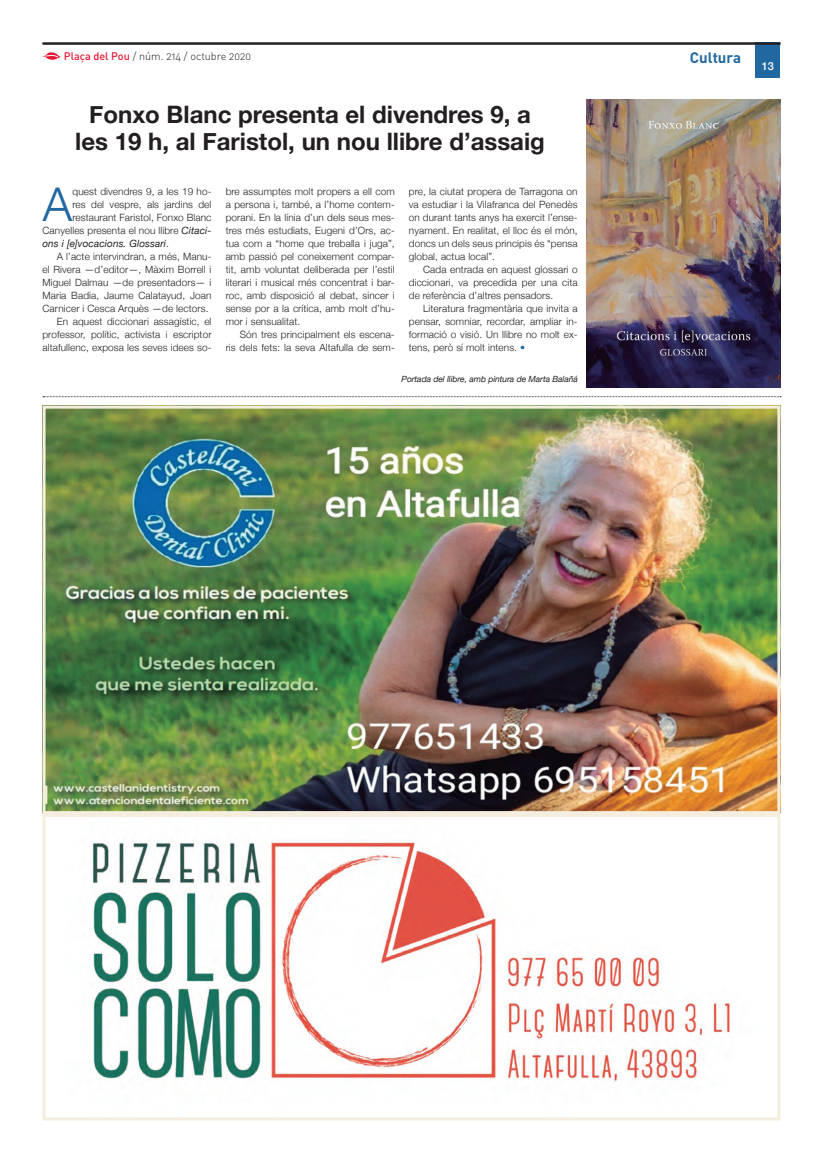
<style>
.page{position:relative;width:823px;height:1163px;background:#fff}
.page>*{position:absolute;margin:0;border:0;box-sizing:border-box;transform-origin:0 0}
.t1{font:300 46.4px "Helvetica Neue";color:#20689f}
.t2{font:700 24px/27px "Helvetica Neue";color:#231f20;text-align:center}
.t3{font:700 15px "DIN";color:#20689f}
.t4{font:500 11px "Helvetica Neue";color:#fff}
.t5{font:10.8px "DIN Light Alternate";color:#231f20}
.t6{font:300 10px/13px "Helvetica Neue";letter-spacing:.01em;color:#231f20;text-align:justify}
.t7{font:italic 10px "Helvetica Neue";letter-spacing:.01em;color:#231f20}
.t8{font:italic 8.5px "Helvetica Neue";letter-spacing:-.005em;color:#231f20}
.s1{font-family:"DIN";font-weight:500;color:#e51836}
.s2{font-weight:400;font-style:italic}
.s3{font-weight:300;font-style:normal}
.s4{color:#20689f}
</style>
<div class="page">
<svg style="left:43px;top:52px;width:18px;height:8px"></svg>
<div style="left:755px;top:43px;width:24px;height:35px;background:#20689f"></div>
<img style="left:47px;top:409px;width:729px;height:673px">
<div style="left:43px;top:814px;width:737px;height:306px;border:3px solid #f5eddd"></div>
<div style="left:43px;top:405px;width:737px;height:409px;border:3px solid #f5eddd"></div>
<svg style="left:43px;top:396px;width:737px;height:1px"></svg>
<hr style="left:43px;top:43px;width:737px;height:2px;background:#231f20">
<img style="left:586px;top:99px;width:193px;height:288px">
<p class="t5" style="left:64px;top:49px;width:188px"><span class="s1">Plaça del Pou</span> / núm. 214 / octubre 2020</p>
<h2 class="t2" style="left:75px;top:101px;width:471px">Fonxo Blanc presenta el divendres 9, a les 19 h, al Faristol, un nou llibre d’assaig</h2>
<h1 class="t1" style="left:43px;top:167px;width:31px">A</h1>
<p class="t6" style="left:72px;top:184px;width:140px">quest divendres 9, a les 19 ho-</p>
<p class="t6" style="left:72px;top:197px;width:140px">res del vespre, als jardins del</p>
<p class="t6" style="left:72px;top:210px;width:140px">restaurant Faristol, Fonxo Blanc</p>
<p class="t6" style="left:42px;top:223px;width:170px">Canyelles presenta el nou llibre <span class="s2">Citaci-</span></p>
<p class="t7" style="left:42px;top:236px;width:128px">ons i [e]vocacions. Glossari<span class="s3">.</span></p>
<p class="t6" style="left:57px;top:249px;width:156px">A l’acte intervindran, a més, Manu-</p>
<p class="t6" style="left:42px;top:262px;width:170px">el Rivera —d’editor—, Màxim Borrell i</p>
<p class="t6" style="left:42px;top:275px;width:170px">Miguel Dalmau —de presentadors— i</p>
<p class="t6" style="left:42px;top:288px;width:170px">Maria Badia, Jaume Calatayud, Joan</p>
<p class="t6" style="left:42px;top:301px;width:167px">Carnicer i Cesca Arquès —de lectors.</p>
<p class="t6" style="left:57px;top:314px;width:156px">En aquest diccionari assagístic, el</p>
<p class="t6" style="left:42px;top:327px;width:170px">professor, polític, activista i escriptor</p>
<p class="t6" style="left:42px;top:340px;width:170px">altafullenc, exposa les seves idees so-</p>
<p class="t6" style="left:225px;top:184px;width:170px">bre assumptes molt propers a ell com a persona i, també, a l’home contem&shy;porani. En la línia d’un dels seus mes&shy;tres més estudiats, Eugeni d’Ors, ac&shy;tua com a “home que treballa i juga”, amb passió pel coneixement compar&shy;tit, amb voluntat deliberada per l’estil literari i musical més concentrat i bar&shy;roc, amb disposició al debat, sincer i sense por a la crítica, amb molt d’hu&shy;mor i sensualitat.</p>
<p class="t6" style="left:225px;top:327px;width:170px;text-align:right">Són tres principalment els escena-<br>ris dels fets: la seva Altafulla de sem-</p>
<p class="t6" style="left:408px;top:184px;width:170px">pre, la ciutat propera de Tarragona on va estudiar i la Vilafranca del Penedès on durant tants anys ha exercit l’ense&shy;nyament. En realitat, el lloc és el món, doncs un dels seus principis és “pensa global, actua local”.</p>
<p class="t6" style="left:408px;top:262px;width:170px;text-indent:14px">Cada entrada en aquest glossari o diccionari, va precedida per una cita de referència d’altres pensadors.</p>
<p class="t6" style="left:408px;top:301px;width:170px;text-indent:14px">Literatura fragmentària que invita a pensar, somniar, recordar, ampliar in&shy;formació o visió. Un llibre no molt ex&shy;tens, però sí molt intens. <span class="s4">•</span></p>
<p class="t8" style="left:401px;top:373px;width:178px">Portada del llibre, amb pintura de Marta Balañá</p>
<h3 class="t3" style="left:689px;top:47px;width:53px">Cultura</h3>
<p class="t4" style="left:761px;top:57px;width:14px">13</p>
</div>
